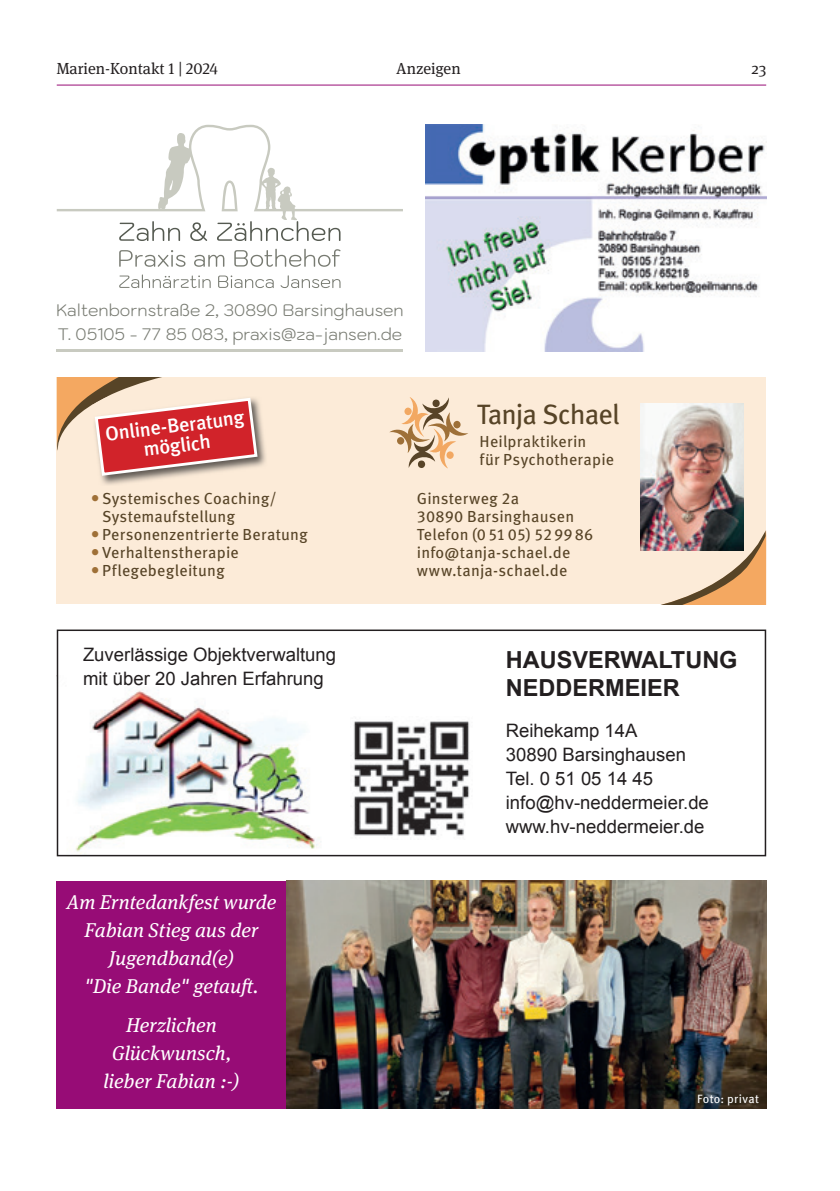
<style>
.page{position:relative;width:840px;height:1191px;background:#fff}
.page>*{position:absolute;margin:0;border:0;box-sizing:border-box;transform-origin:0 0}
.t1{font:28px "Meta Pro";letter-spacing:-.04em;color:#574427}
.t2{font:700 23.6px/28px "Arial";color:#231f20}
.t3{font:italic 20px/28px "Meta Serif Pro";letter-spacing:.005em;color:#fff;text-align:center}
.t4{font:500 20px/20px "Meta Pro";color:#fff;text-align:center}
.t5{font:18.4px/24px "Arial";color:#231f20}
.t6{font:300 16.6px/24px "Kodchasan";color:#787b72}
.t7{font:16px/18px "Meta Pro";letter-spacing:.015em;color:#574427}
.t8{font:16px "Meta Serif Pro";color:#231f20}
.t9{font:12px "Meta Pro";letter-spacing:.025em;color:#fff}
</style>
<div class="page">
<hr style="left:57px;top:85px;width:708px;height:1px;background:#970c76">
<img style="left:425px;top:125px;width:341px;height:226px">
<div style="left:57px;top:377px;width:708px;height:227px;background:#fcebd8"></div>
<img style="left:640px;top:404px;width:103px;height:126px">
<img style="left:640px;top:530px;width:125px;height:74px">
<img style="left:101px;top:477px;width:70px;height:8px">
<svg style="left:57px;top:377px;width:209px;height:100px"></svg>
<svg style="left:389px;top:397px;width:79px;height:71px"></svg>
<div style="left:446px;top:451px;width:7px;height:8px;background:#f2a862;border-radius:50%"></div>
<img style="left:75px;top:690px;width:246px;height:162px">
<img style="left:353px;top:721px;width:117px;height:115px">
<div style="left:57px;top:629px;width:708px;height:227px;border:2px solid #231f20"></div>
<hr style="left:57px;top:349px;width:346px;height:2px;background:#c8cac0">
<svg style="left:57px;top:125px;width:346px;height:116px"></svg>
<svg style="left:119px;top:250px;width:66px;height:17px"></svg>
<svg style="left:194px;top:255px;width:30px;height:12px"></svg>
<svg style="left:234px;top:249px;width:106px;height:18px"></svg>
<svg style="left:119px;top:274px;width:91px;height:14px"></svg>
<svg style="left:218px;top:275px;width:55px;height:13px"></svg>
<svg style="left:280px;top:275px;width:60px;height:13px"></svg>
<div style="left:57px;top:880px;width:245px;height:228px;background:#970c76"></div>
<img style="left:286px;top:880px;width:479px;height:228px">
<p class="t8" style="left:57px;top:57px;width:163px">Marien-Kontakt 1 | 2024</p>
<p class="t8" style="left:396px;top:57px;width:66px">Anzeigen</p>
<p class="t8" style="left:751px;top:57px;width:16px">23</p>
<p class="t6" style="left:56px;top:298px;width:349px">Kaltenbornstraße 2, 30890 Barsinghausen<br>T. 05105 - 77 85 083, praxis@za-jansen.de</p>
<p class="t4" style="left:104px;top:423px;width:141px;rotate:-7deg">Online-Beratung möglich</p>
<p class="t7" style="left:102px;top:488px;width:207px">Systemisches Coaching/<br>Systemaufstellung<br>Personenzentrierte Beratung<br>Verhaltenstherapie<br>Pflegebegleitung</p>
<h1 class="t1" style="left:476px;top:392px;width:144px">Tanja Schael</h1>
<p class="t7" style="left:479px;top:432px;width:136px">Heilpraktikerin<br>für Psychotherapie</p>
<p class="t7" style="left:416px;top:488px;width:178px">Ginsterweg 2a<br>30890 Barsinghausen<br>Telefon (0 51 05) 52 99 86 info@tanja-schael.de www.tanja-schael.de</p>
<p class="t5" style="left:83px;top:643px;width:254px">Zuverlässige Objektverwaltung mit über 20 Jahren Erfahrung</p>
<h2 class="t2" style="left:505px;top:646px;width:233px">HAUSVERWALTUNG<br>NEDDERMEIER</h2>
<p class="t5" style="left:505px;top:718px;width:204px">Reihekamp 14A<br>30890 Barsinghausen<br>Tel. 0 51 05 14 45 info@hv-neddermeier.de www.hv-neddermeier.de</p>
<p class="t3" style="left:66px;top:886px;width:211px">Am Erntedankfest wurde<br>Fabian Stieg aus der<br>Jugendband(e)<br>"Die Bande" getauft.</p>
<p class="t3" style="left:104px;top:1010px;width:137px">Herzlichen<br>Glückwunsch, lieber Fabian :-)</p>
<p class="t9" style="left:696px;top:1089px;width:63px">Foto: privat</p>
</div>
